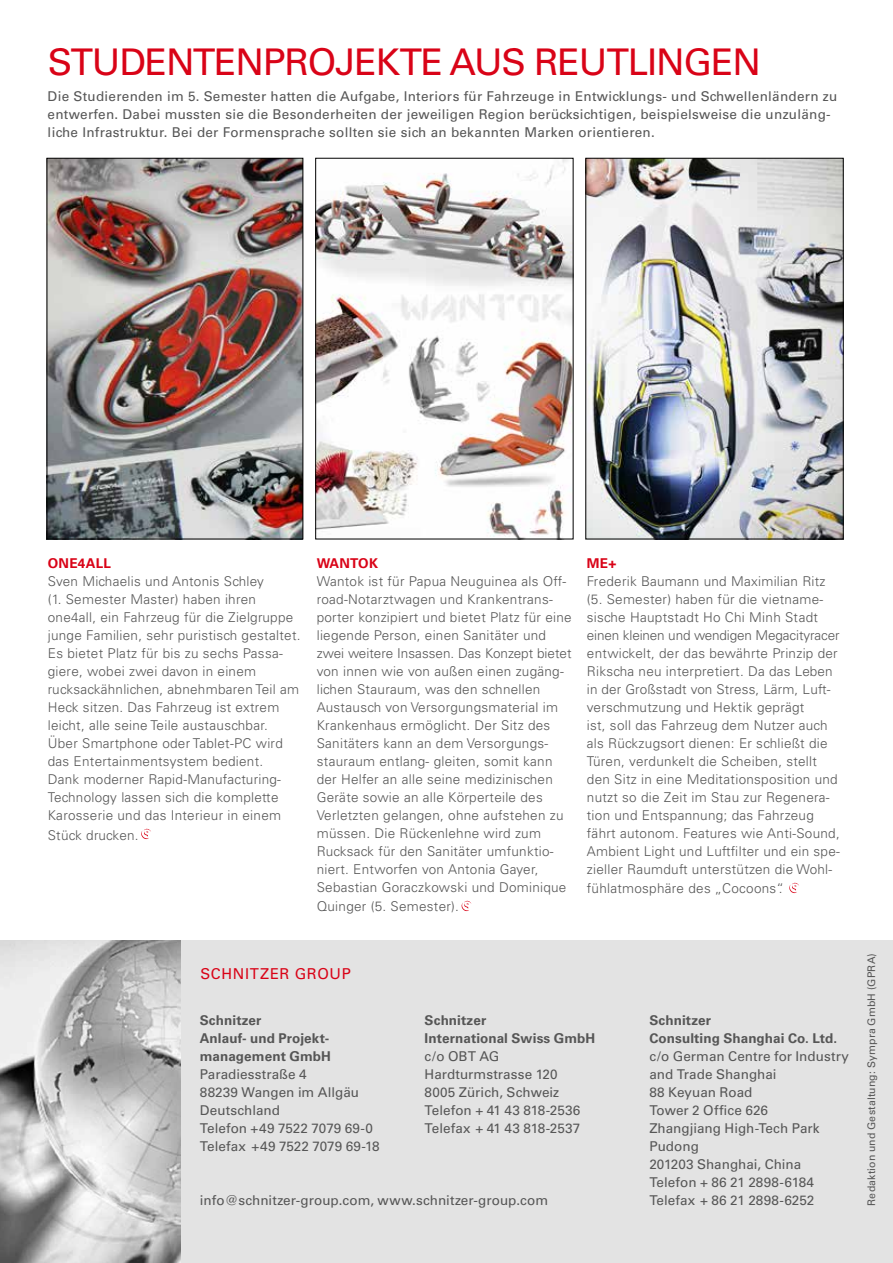
<style>
.page{position:relative;width:893px;height:1263px;background:#fff}
.page>*{position:absolute;margin:0;border:0;box-sizing:border-box;transform-origin:0 0}
.t1{font:500 36.75px "Univers CE";letter-spacing:-.03em;color:#d90317}
.t2{font:500 15px "Univers CE";letter-spacing:.05em;color:#d90317}
.t3{font:300 13.5px/18px "Univers";letter-spacing:.02em;color:#565656}
.t4{font:500 13.5px/18px "Univers CE";letter-spacing:.02em;color:#565656}
.t5{font:700 13.5px/18px "Univers CE";letter-spacing:.005em;color:#565656}
.t6{font:700 13.5px "Univers CE";letter-spacing:.02em;color:#d90317}
.t7{font:500 10.5px "Univers CE";letter-spacing:.015em;color:#565656}
</style>
<div class="page">
<div style="left:0;top:940px;width:893px;height:323px;background:#e3e3e3"></div>
<img style="left:0;top:940px;width:180px;height:323px">
<img style="left:588px;top:160px;width:253px;height:377px">
<div style="left:586px;top:158px;width:257px;height:381px;border:1px solid #000"></div>
<img style="left:317px;top:160px;width:254px;height:377px">
<div style="left:315px;top:158px;width:258px;height:381px;border:1px solid #000"></div>
<img style="left:49px;top:160px;width:252px;height:377px">
<div style="left:47px;top:158px;width:256px;height:381px;border:1px solid #000"></div>
<svg style="left:141px;top:828px;width:10px;height:11px"></svg>
<svg style="left:789px;top:882px;width:10px;height:11px"></svg>
<svg style="left:461px;top:900px;width:11px;height:11px"></svg>
<h1 class="t1" style="left:48px;top:41px;width:25px">Stud</h1>
<h1 class="t1" style="left:145px;top:41px;width:618px">entenprojekte aus Reutlingen</h1>
<p class="t4" style="left:48px;top:88px;width:791px">Die Studierenden im 5. Semester hatten die Aufgabe, I nteriors für Fahrzeuge in Entwicklungs- und Schwellenländern zu entwerfen. Dabei mussten sie die Besonderheiten der jeweiligen Region berücksichtigen, beispielsweise die unzuläng&shy;liche I nfrastruktur. Bei der Formensprache sollten sie sich an bekannten Marken orientieren.</p>
<p class="t6" style="left:48px;top:555px;width:48px">one4all</p>
<p class="t3" style="left:48px;top:572px;width:254px">Sven Michaelis und Antonis Schley<br>(1. Semester Master) haben ihren one4all, ein Fahrzeug für die Zielgruppe junge Familien, sehr puristisch gestaltet.<br>Es bietet Platz für bis zu sechs Passa&shy;giere, wobei zwei davon in einem rucksackähnlichen, abnehmbaren Teil am H eck sitzen. Das Fahrzeug ist extrem leicht, alle seine Teile austauschbar.<br>Über Smartphone oder Tablet-PC wird das E ntertainmentsystem bedient.<br>Dank moderner Rapid-Manufacturing-Technology lassen sich die komplette Karosserie und das I nterieur in einem</p>
<p class="t3" style="left:48px;top:826px;width:92px">Stück drucken.</p>
<p class="t6" style="left:317px;top:555px;width:61px">Wantok</p>
<p class="t3" style="left:317px;top:572px;width:256px">Wantok ist für Papua Neuguinea als Off&shy;road-Notarztwagen und Krankentrans&shy;porter konzipiert und bietet Platz für eine liegende Person, einen Sanitäter und zwei weitere I nsassen. Das Konzept bietet von innen wie von außen einen zugäng&shy;lichen Stauraum, was den schnellen Austausch von Versorgungsmaterial im Krankenhaus ermöglicht. Der Sitz des Sanitäters kann an dem Versorgungs&shy;stauraum entlang- gleiten, somit kann der Helfer an alle seine medizinischen Geräte sowie an alle Körperteile des Verletzten gelangen, ohne aufstehen zu müssen. Die Rückenlehne wird zum Rucksack für den Sanitäter umfunktio&shy;niert. E ntworfen von Antonia Gayer, Sebastian Goraczkowski und Dominique</p>
<p class="t3" style="left:317px;top:898px;width:144px">Quinger (5. Semester).</p>
<p class="t6" style="left:587px;top:555px;width:31px">me+</p>
<p class="t3" style="left:587px;top:572px;width:254px">Frederik Baumann und Maximilian Ritz (5. Semester) haben für die vietname&shy;sische Hauptstadt Ho Chi Minh Stadt einen kleinen und wendigen Megacityracer entwickelt, der das bewährte Prinzip der R ikscha neu interpretiert. Da das Leben in der Großstadt von Stress, Lärm, Luft&shy;verschmutzung und H ektik geprägt<br>ist, soll das Fahrzeug dem Nutzer auch als Rückzugsort dienen: Er schließt die Türen, verdunkelt die Scheiben, stellt den Sitz in eine Meditationsposition und nutzt so die Zeit im Stau zur Regenera&shy;tion und Entspannung; das Fahrzeug fährt autonom. Features wie Anti-Sound, Ambient Light und Luftfilter und ein spe&shy;zieller Raumduft unterstützen die Wohl-</p>
<p class="t3" style="left:587px;top:880px;width:199px">fühlatmosphäre des „Cocoons“.</p>
<p class="t2" style="left:200px;top:964px;width:140px">Sch nitzer Group</p>
<p class="t5" style="left:200px;top:1012px;width:133px">Schnitzer<br>Anlauf- und Projekt&shy;management GmbH</p>
<p class="t4" style="left:200px;top:1066px;width:181px">Paradiesstraße 4<br>88239 Wangen im Allgäu<br>Deutschland<br>Telefon +49 7522 7079 69-0<br>Telefax +49 7522 7079 69-18</p>
<p class="t5" style="left:425px;top:1012px;width:172px">Schnitzer<br>International Swiss GmbH</p>
<p class="t4" style="left:425px;top:1048px;width:157px">c/o OBT AG<br>Hardturmstrasse 120<br>8005 Zürich, Schweiz<br>Telefon + 41 43 818-2536<br>Telefax + 41 43 818-2537</p>
<p class="t4" style="left:200px;top:1191px;width:350px">info@schnitzer-group.com, www.schnitzer-group.com</p>
<p class="t5" style="left:649px;top:1012px;width:189px">Schnitzer<br>Consulting Shanghai Co. Ltd.</p>
<p class="t4" style="left:649px;top:1048px;width:201px">c/o German Centre for I ndustry and Trade Shanghai<br>88 Keyuan Road<br>Tower 2 Office 626<br>Zhangjiang High-Tech Park<br>Pudong<br>201203 Shanghai, China<br>Telefon + 86 21 2898-6184<br>Telefax + 86 21 2898-6252</p>
<p class="t7" style="left:865px;top:1205px;width:254px;rotate:-90deg">Redaktion und Gestaltung: Sympra GmbH (GPRA)</p>
</div>
